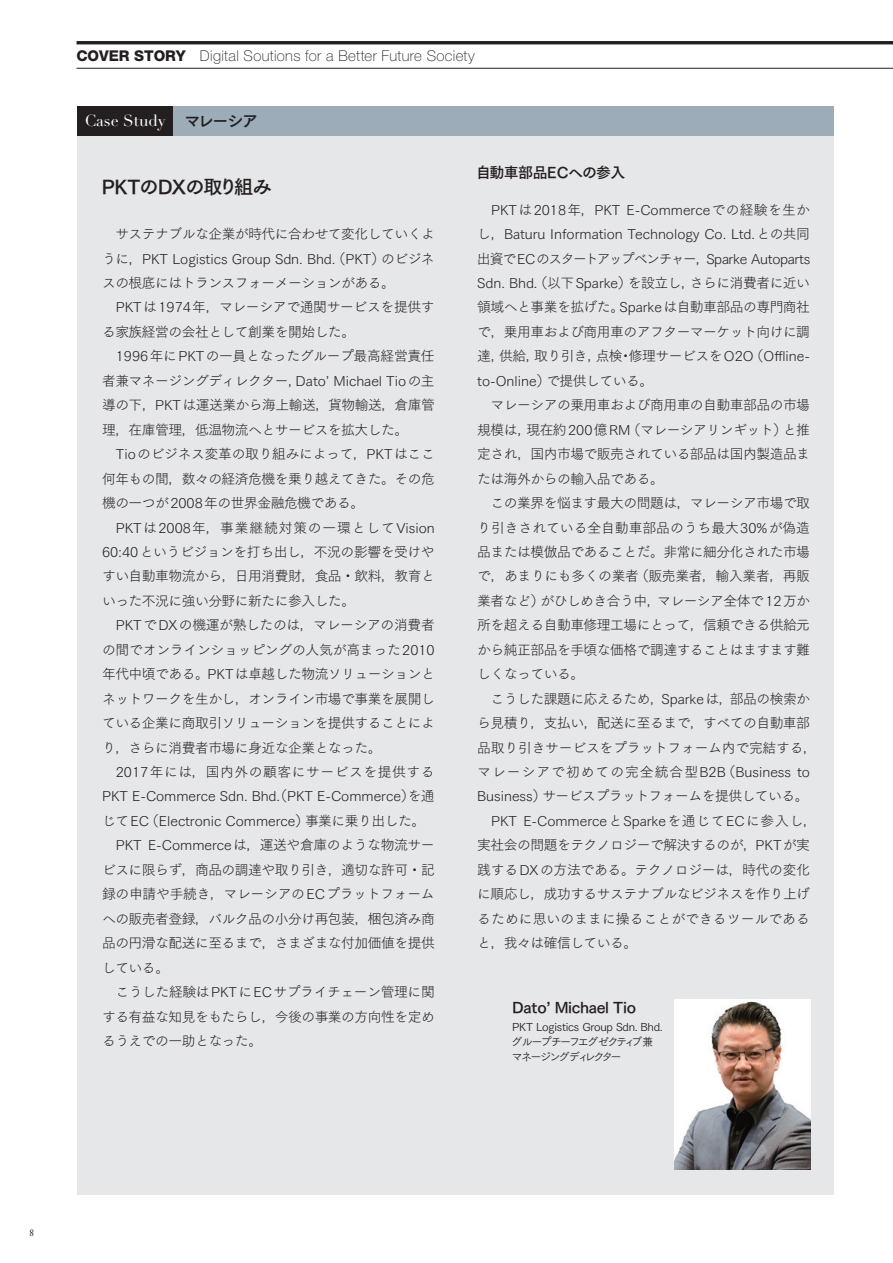
<style>
.page{position:relative;width:893px;height:1263px;background:#fff}
.page>*{position:absolute;margin:0;border:0;box-sizing:border-box;transform-origin:0 0}
.t1{font:19.2px "Tsuku Go Pro B";letter-spacing:-.045em;color:#231f20}
.t2{font:15.9px "Didot LT Std";color:#fff}
.t3{font:15.9px "Tsuku Go Pro B";letter-spacing:-.075em;color:#231f20}
.t4{font:100 14.85px "Helvetica Neue LT Std";letter-spacing:.025em;color:#231f20}
.t5{font:14.85px "Tsuku Go Pro B";letter-spacing:-.02em;color:#231f20}
.t6{font:13.8px/24.5px "Tsuku Go Pro L";letter-spacing:-.04em;color:#231f20;text-align:justify}
.t7{font:13.8px "Tsuku Go Pro L";color:#231f20}
.t8{font:13.8px "Tsuku Go Pro L";letter-spacing:-.02em;color:#231f20}
.t9{font:13.8px "Tsuku Go Pro L";letter-spacing:.07em;color:#231f20}
.t10{font:13.8px "Tsuku Go Pro L";letter-spacing:-.015em;color:#231f20}
.t11{font:13.8px "Tsuku Go Pro L";letter-spacing:.035em;color:#231f20}
.t12{font:13.8px "Tsuku Go Pro L";letter-spacing:.005em;color:#231f20}
.t13{font:11.1px/14.9px "Tsuku Go Pro R";letter-spacing:-.08em;color:#231f20}
.t14{font:10.65px "Adobe Garamond Pro";color:#231f20}
.s1{font-weight:800}
</style>
<div class="page">
<div style="left:77px;top:106px;width:756px;height:1088px;background:#e6e7e9"></div>
<hr style="left:77px;top:41px;width:816px;height:3px;background:#231f20">
<hr style="left:77px;top:68px;width:816px;height:1px;background:#231f20">
<div style="left:172px;top:106px;width:661px;height:30px;background:#9cacb9"></div>
<img style="left:674px;top:1000px;width:136px;height:170px">
<div style="left:77px;top:106px;width:96px;height:30px;background:#231f20"></div>
<p class="t4" style="left:76px;top:47px;width:400px"><span class="s1">COVER STORY</span> Digital Soutions for a Better Future Society</p>
<p class="t2" style="left:85px;top:111px;width:82px">Case Study</p>
<p class="t3" style="left:184px;top:107px;width:75px">マレーシア</p>
<h1 class="t1" style="left:102px;top:170px;width:172px">PKTのDXの取り組み</h1>
<p class="t6" style="left:102px;top:220px;width:334px;text-indent:13px">サステナブルな企業が時代に合わせて変化していくように，PKT Logistics Group Sdn. Bhd.（PKT）のビジネスの根底にはトランスフォーメーションがある。</p>
<p class="t6" style="left:102px;top:294px;width:334px;text-indent:14px">PKTは1974年，マレーシアで通関サービスを提供する家族経営の会社として創業を開始した。</p>
<p class="t6" style="left:102px;top:342px;width:334px;text-indent:14px">1996年にPKTの一員となったグループ最高経営責任者兼マネージングディレクター，Dato’ Michael Tioの主導の下，PKTは運送業から海上輸送，貨物輸送，倉庫管理，在庫管理，低温物流へとサービスを拡大した。</p>
<p class="t6" style="left:102px;top:440px;width:334px;text-indent:14px">Tioのビジネス変革の取り組みによって，PKTはここ何年もの間，数々の経済危機を乗り越えてきた。その危機の一つが2008年の世界金融危機である。</p>
<p class="t6" style="left:102px;top:514px;width:334px;text-indent:14px">PKTは2008年，事業継続対策の一環としてVision 60:40というビジョンを打ち出し，不況の影響を受けやすい自動車物流から，日用消費財，食品・飲料，教育といった不況に強い分野に新たに参入した。</p>
<p class="t6" style="left:102px;top:611px;width:334px;text-indent:14px">PKTでDXの機運が熟したのは，マレーシアの消費者の間でオンラインショッピングの人気が高まった2010年代中頃である。PKTは卓越した物流ソリューションとネットワークを生かし，オンライン市場で事業を展開している企業に商取引ソリューションを提供することにより，さらに消費者市場に身近な企業となった。</p>
<p class="t11" style="left:116px;top:760px;width:320px">2017年には，国内外の顧客にサービスを提供する</p>
<p class="t7" style="left:102px;top:785px;width:334px">PKT E-Commerce Sdn. Bhd.（PKT E-Commerce）を通</p>
<p class="t7" style="left:102px;top:809px;width:325px">じてEC（Electronic Commerce）事業に乗り出した。</p>
<p class="t6" style="left:116px;top:831px;width:320px">PKT E-Commerceは，運送や倉庫のような物流サー</p>
<p class="t6" style="left:102px;top:856px;width:334px">ビスに限らず，商品の調達や取り引き，適切な許可・記</p>
<p class="t8" style="left:102px;top:883px;width:334px">録の申請や手続き，マレーシアのECプラットフォーム</p>
<p class="t6" style="left:102px;top:905px;width:334px">への販売者登録，バルク品の小分け再包装，梱包済み商</p>
<p class="t6" style="left:102px;top:929px;width:334px">品の円滑な配送に至るまで，さまざまな付加価値を提供</p>
<p class="t6" style="left:102px;top:954px;width:69px">している。</p>
<p class="t6" style="left:115px;top:978px;width:321px">こうした経験はPKTにECサプライチェーン管理に関</p>
<p class="t6" style="left:102px;top:1003px;width:334px">する有益な知見をもたらし，今後の事業の方向性を定め</p>
<p class="t6" style="left:102px;top:1027px;width:162px">るうえでの一助となった。</p>
<p class="t5" style="left:476px;top:160px;width:151px">自動車部品ECへの参入</p>
<p class="t6" style="left:477px;top:196px;width:335px;text-indent:14px">PKTは2018年，PKT E-Commerceでの経験を生かし，Baturu Information Technology Co. Ltd.との共同出資でECのスタートアップベンチャー，Sparke Autoparts Sdn. Bhd.（以下Sparke）を設立し，さらに消費者に近い領域へと事業を拡げた。Sparkeは自動車部品の専門商社で，乗用車および商用車のアフターマーケット向けに調達，供給，取り引き，点検・修理サービスをO2O（Offline&shy;to-Online）で提供している。</p>
<p class="t6" style="left:477px;top:391px;width:334px;text-indent:13px">マレーシアの乗用車および商用車の自動車部品の市場規模は，現在約200億RM（マレーシアリンギット）と推定され，国内市場で販売されている部品は国内製造品または海外からの輸入品である。</p>
<p class="t6" style="left:477px;top:489px;width:334px;text-indent:13px">この業界を悩ます最大の問題は，マレーシア市場で取り引きされている全自動車部品のうち最大30%が偽造品または模倣品であることだ。非常に細分化された市場で，あまりにも多くの業者（販売業者，輸入業者，再販業者など）がひしめき合う中，マレーシア全体で12万か所を超える自動車修理工場にとって，信頼できる供給元から純正部品を手頃な価格で調達することはますます難しくなっている。</p>
<p class="t6" style="left:491px;top:685px;width:321px">こうした課題に応えるため，Sparkeは，部品の検索か</p>
<p class="t6" style="left:477px;top:709px;width:334px">ら見積り，支払い，配送に至るまで，すべての自動車部</p>
<p class="t10" style="left:477px;top:736px;width:341px">品取り引きサービスをプラットフォーム内で完結する，</p>
<p class="t9" style="left:477px;top:760px;width:334px">マレーシアで初めての完全統合型B2B（Business to</p>
<p class="t6" style="left:477px;top:782px;width:333px">Business）サービスプラットフォームを提供している。</p>
<p class="t7" style="left:491px;top:809px;width:327px">PKT E-CommerceとSparkeを通じてECに参入し，</p>
<p class="t6" style="left:477px;top:831px;width:334px">実社会の問題をテクノロジーで解決するのが，PKTが実</p>
<p class="t8" style="left:477px;top:858px;width:334px">践するDXの方法である。テクノロジーは，時代の変化</p>
<p class="t6" style="left:477px;top:880px;width:334px">に順応し，成功するサステナブルなビジネスを作り上げ</p>
<p class="t12" style="left:477px;top:907px;width:334px">るために思いのままに操ることができるツールである</p>
<p class="t6" style="left:477px;top:929px;width:162px">と，我々は確信している。</p>
<p class="t5" style="left:512px;top:994px;width:125px">Dato’ Michael Tio</p>
<p class="t13" style="left:511px;top:1018px;width:153px">PKT Logistics Group Sdn. Bhd.グループチーフエグゼクティブ兼マネージングディレクター</p>
<p class="t14" style="left:30px;top:1226px;width:6px">8</p>
</div>
